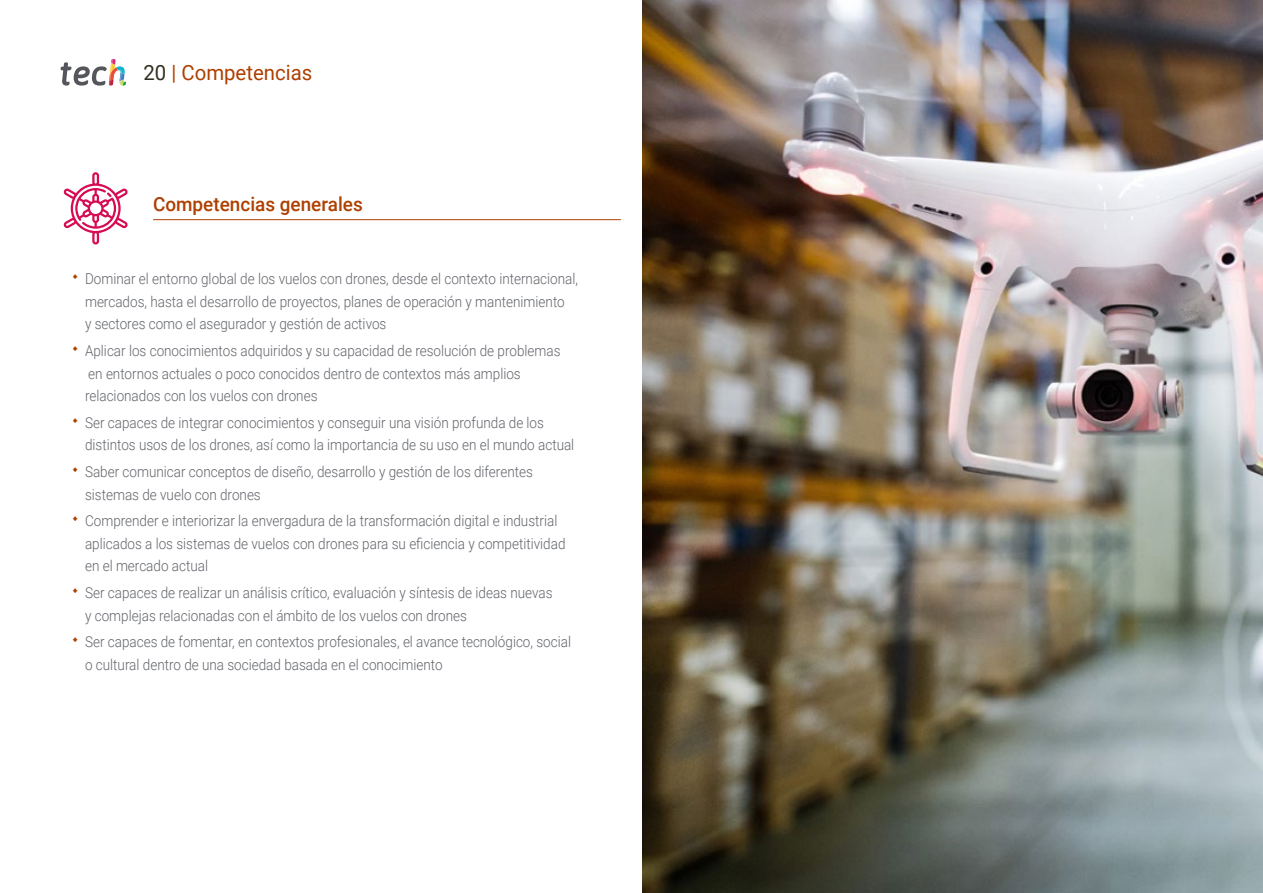
<style>
.page{position:relative;width:1263px;height:893px;background:#fff}
.page>*{position:absolute;margin:0;border:0;box-sizing:border-box;transform-origin:0 0}
.t1{font:21px "Roboto";color:#ae4000}
.t2{font:500 19.5px "Roboto";color:#ae4000}
.t3{font:300 15px/22.5px "Roboto";color:#61646a;scale:.9 1}
.s1{color:#312e20}
</style>
<div class="page">
<hr style="left:153px;top:219px;width:468px;height:1px;background:#ae4000">
<svg style="left:63px;top:172px;width:65px;height:72px"></svg>
<svg style="left:61px;top:59px;width:65px;height:27px"></svg>
<img style="left:642px;top:0;width:621px;height:893px">
<h1 class="t1" style="left:144px;top:57px;width:170px"><span class="s1">20</span> | Competencias</h1>
<h2 class="t2" style="left:153px;top:191px;width:211px">Competencias generales</h2>
<p class="t3" style="left:85px;top:267px;width:549px">Dominar el entorno global de los vuelos con drones, desde el contexto internacional, mercados, hasta el desarrollo de proyectos, planes de operación y mantenimiento<br>y sectores como el asegurador y gestión de activos</p>
<p class="t3" style="left:85px;top:339px;width:530px">Aplicar los conocimientos adquiridos y su capacidad de resolución de problemas en entornos actuales o poco conocidos dentro de contextos más amplios relacionados con los vuelos con drones</p>
<p class="t3" style="left:85px;top:411px;width:545px">Ser capaces de integrar conocimientos y conseguir una visión profunda de los distintos usos de los drones, así como la importancia de su uso en el mundo actual</p>
<p class="t3" style="left:85px;top:460px;width:499px">Saber comunicar conceptos de diseño, desarrollo y gestión de los diferentes sistemas de vuelo con drones</p>
<p class="t3" style="left:85px;top:509px;width:535px">Comprender e interiorizar la envergadura de la transformación digital e industrial aplicados a los sistemas de vuelos con drones para su eficiencia y competitividad en el mercado actual</p>
<p class="t3" style="left:85px;top:581px;width:521px">Ser capaces de realizar un análisis crítico, evaluación y síntesis de ideas nuevas y complejas relacionadas con el ámbito de los vuelos con drones</p>
<p class="t3" style="left:85px;top:630px;width:541px">Ser capaces de fomentar, en contextos profesionales, el avance tecnológico, social o cultural dentro de una sociedad basada en el conocimiento</p>
</div>
